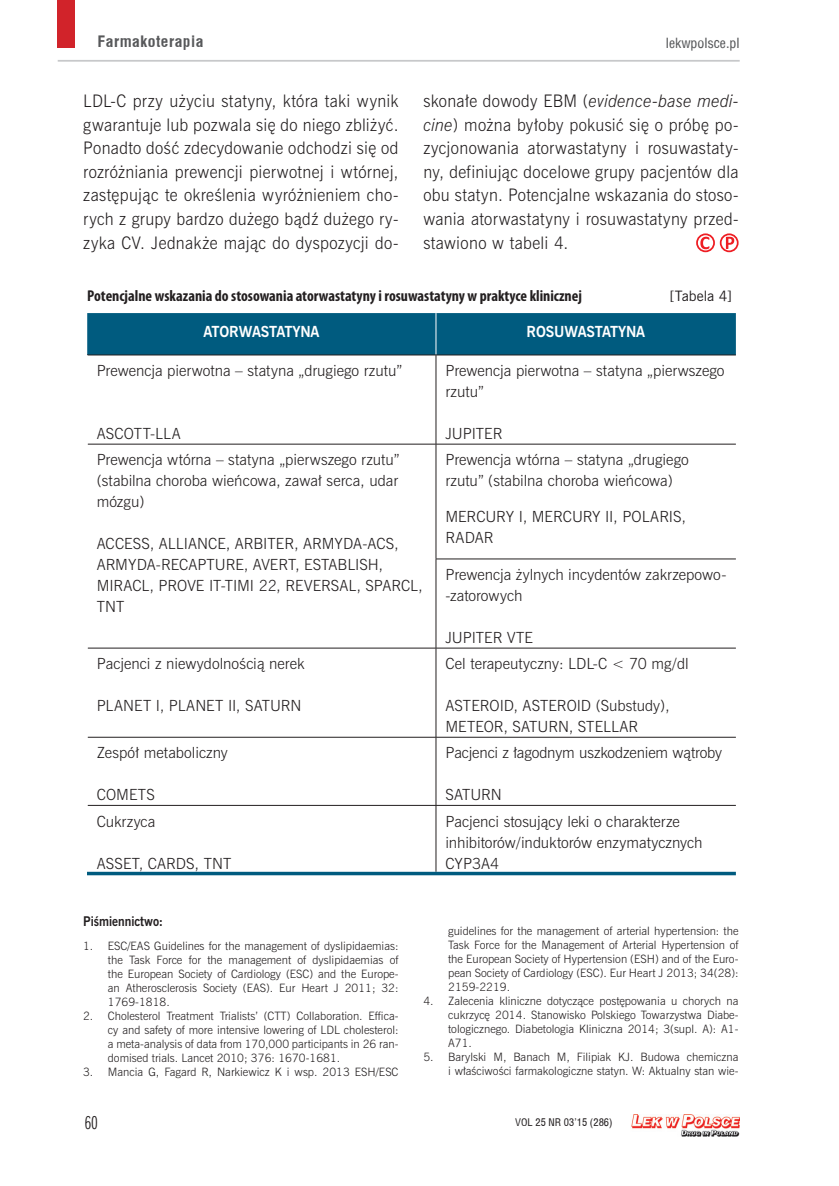
<style>
.page{position:relative;width:839px;height:1186px;background:#fff}
.page>*{position:absolute;margin:0;border:0;box-sizing:border-box;transform-origin:0 0}
.t1{font:15.75px/23.6px "News Goth Lt PL";letter-spacing:.025em;color:#231f20;text-align:justify;scale:.95 1}
.t2{font:700 condensed 15.75px "Myriad Pro";color:#231f20}
.t3{font:700 15.75px "Switzerland Condpl";letter-spacing:.025em;color:#57585a}
.t4{font:15.75px "News Goth X Cn PL";color:#231f20}
.t5{font:14px/21px "News Goth Lt PL";color:#231f20}
.t6{font:700 14px "News Goth PL";letter-spacing:-.01em;color:#fff;scale:.95 1}
.t7{font:14px "Switzerland Condpl";color:#57585a}
.t8{font:13.12px "News Goth PL";letter-spacing:-.01em;color:#231f20}
.t9{font:700 12.25px "News Goth PL";color:#231f20;scale:.9 1}
.t10{font:10.5px/14px "News Goth Lt PL";color:#231f20;text-align:justify}
.t11{font:10.5px "Switzerland Condpl";color:#231f20}
.s1{font-style:italic}
</style>
<div class="page">
<img style="left:631px;top:1114px;width:108px;height:22px">
<div style="left:58px;top:0;width:17px;height:48px;background:#d1232a"></div>
<hr style="left:58px;top:60px;width:681px;height:2px;background:#c7c8ca">
<div style="left:87px;top:313px;width:648px;height:42px;background:#005b7f"></div>
<hr style="left:87px;top:444px;width:648px;height:1px;background:#231f20">
<hr style="left:87px;top:648px;width:349px;height:1px;background:#231f20">
<hr style="left:435px;top:558px;width:300px;height:1px;background:#231f20">
<hr style="left:436px;top:648px;width:299px;height:1px;background:#231f20">
<hr style="left:87px;top:737px;width:648px;height:1px;background:#231f20">
<hr style="left:87px;top:805px;width:648px;height:1px;background:#231f20">
<hr style="left:435px;top:313px;width:1px;height:42px;background:#fff">
<hr style="left:87px;top:355px;width:648px;height:1px;background:#231f20">
<hr style="left:435px;top:355px;width:1px;height:89px;background:#231f20">
<hr style="left:87px;top:355px;width:1px;height:89px;background:#fff">
<hr style="left:87px;top:444px;width:1px;height:115px;background:#fff">
<hr style="left:435px;top:444px;width:1px;height:115px;background:#231f20">
<hr style="left:435px;top:559px;width:1px;height:89px;background:#231f20">
<hr style="left:87px;top:648px;width:1px;height:89px;background:#fff">
<hr style="left:87px;top:737px;width:1px;height:68px;background:#fff">
<hr style="left:87px;top:805px;width:1px;height:66px;background:#fff">
<hr style="left:435px;top:648px;width:1px;height:89px;background:#231f20">
<hr style="left:435px;top:737px;width:1px;height:68px;background:#231f20">
<hr style="left:435px;top:805px;width:1px;height:66px;background:#231f20">
<svg style="left:87px;top:871px;width:648px;height:4px;background:#327b98"></svg>
<svg style="left:700px;top:237px;width:9px;height:12px"></svg>
<div style="left:696px;top:233px;width:18px;height:19px;border:2px solid #ee1d23;border-radius:50%"></div>
<svg style="left:725px;top:237px;width:9px;height:12px"></svg>
<div style="left:719px;top:233px;width:19px;height:19px;border:2px solid #ee1d23;border-radius:50%"></div>
<h1 class="t3" style="left:98px;top:35px;width:108px">Farmakoterapia</h1>
<h2 class="t7" style="left:665px;top:37px;width:75px">lekwpolsce.pl</h2>
<p class="t1" style="left:83px;top:90px;width:333px">LDL-C przy użyciu statyny, która taki wynik gwarantuje lub pozwala się do niego zbliżyć.<br>Ponadto dość zdecydowanie odchodzi się od rozróżniania prewencji pierwotnej i wtórnej, zastępując te określenia wyróżnieniem cho&shy;rych z grupy bardzo dużego bądź dużego ry&shy;zyka CV. Jednakże mając do dyspozycji do-</p>
<p class="t1" style="left:423px;top:90px;width:333px">skonałe dowody EBM (<span class="s1">evidence-base medi&shy;cine</span>) można byłoby pokusić się o próbę po&shy;zycjonowania atorwastatyny i rosuwastaty&shy;ny, definiując docelowe grupy pacjentów dla obu statyn. Potencjalne wskazania do stoso&shy;wania atorwastatyny i rosuwastatyny przed&shy;stawiono w tabeli 4.</p>
<h1 class="t2" style="left:87px;top:290px;width:496px">Potencjalne wskazania do stosowania atorwastatyny i rosuwastatyny w praktyce klinicznej</h1>
<p class="t8" style="left:669px;top:290px;width:64px">[Tabela 4]</p>
<h2 class="t6" style="left:203px;top:326px;width:123px">ATORWASTATYNA</h2>
<h2 class="t6" style="left:526px;top:326px;width:126px">ROSUWASTATYNA</h2>
<h2 class="t5" style="left:97px;top:361px;width:307px">Prewencja pierwotna – statyna „drugiego rzutu”</h2>
<h2 class="t5" style="left:445px;top:361px;width:280px">Prewencja pierwotna – statyna „pierwszego rzutu”</h2>
<h2 class="t5" style="left:445px;top:424px;width:59px">JUPITER</h2>
<h2 class="t5" style="left:97px;top:424px;width:85px">ASCOTT-LLA</h2>
<h2 class="t5" style="left:97px;top:450px;width:304px;text-align:justify">Prewencja wtórna – statyna „pierwszego rzutu” (stabilna choroba wieńcowa, zawał serca, udar mózgu)</h2>
<h2 class="t5" style="left:97px;top:534px;width:327px">ACCESS, ALLIANCE, ARBITER, ARMYDA-ACS,<br>ARMYDA-RECAPTURE, AVERT, ESTABLISH,<br>MIRACL, PROVE IT-TIMI 22, REVERSAL, SPARCL,<br>TNT</h2>
<h2 class="t5" style="left:97px;top:654px;width:209px">Pacjenci z niewydolnością nerek</h2>
<h2 class="t5" style="left:97px;top:696px;width:206px">PLANET I, PLANET II, SATURN</h2>
<h2 class="t5" style="left:97px;top:743px;width:133px">Zespół metaboliczny</h2>
<h2 class="t5" style="left:97px;top:785px;width:60px">COMETS</h2>
<h2 class="t5" style="left:97px;top:812px;width:60px">Cukrzyca</h2>
<h2 class="t5" style="left:97px;top:854px;width:136px">ASSET, CARDS, TNT</h2>
<h2 class="t5" style="left:445px;top:450px;width:245px">Prewencja wtórna – statyna „drugiego rzutu” (stabilna choroba wieńcowa)</h2>
<h2 class="t5" style="left:445px;top:507px;width:242px">MERCURY I, MERCURY II, POLARIS,<br>RADAR</h2>
<h2 class="t5" style="left:445px;top:565px;width:282px">Prewencja żylnych incydentów zakrzepowo--zatorowych</h2>
<h2 class="t5" style="left:445px;top:628px;width:89px">JUPITER VTE</h2>
<h2 class="t5" style="left:445px;top:654px;width:245px">Cel terapeutyczny: LDL-C &lt; 70 mg/dl</h2>
<h2 class="t5" style="left:445px;top:696px;width:225px">ASTEROID, ASTEROID (Substudy),<br>METEOR, SATURN, STELLAR</h2>
<h2 class="t5" style="left:445px;top:743px;width:278px">Pacjenci z łagodnym uszkodzeniem wątroby</h2>
<h2 class="t5" style="left:445px;top:785px;width:58px">SATURN</h2>
<h2 class="t5" style="left:445px;top:812px;width:259px">Pacjenci stosujący leki o charakterze inhibitorów/induktorów enzymatycznych<br>CYP3A4</h2>
<p class="t9" style="left:83px;top:915px;width:90px">Piśmiennictwo:</p>
<p class="t10" style="left:108px;top:940px;width:292px;text-indent:-25px">1. ESC/EAS Guidelines for the management of dyslipidaemias: the Task Force for the management of dyslipidaemias of the European Society of Cardiology (ESC) and the Europe&shy;an Atherosclerosis Society (EAS). Eur Heart J 2011; 32:<br>1769-1818.</p>
<p class="t10" style="left:108px;top:1010px;width:292px;text-indent:-25px">2. Cholesterol Treatment Trialists’ (CTT) Collaboration. Effica&shy;cy and safety of more intensive lowering of LDL cholesterol: a meta-analysis of data from 170,000 participants in 26 ran&shy;domised trials. Lancet 2010; 376: 1670-1681.</p>
<p class="t10" style="left:83px;top:1066px;width:317px">3. Mancia G, Fagard R, Narkiewicz K i wsp. 2013 ESH/ESC</p>
<p class="t10" style="left:448px;top:925px;width:292px">guidelines for the management of arterial hypertension: the Task Force for the Management of Arterial Hypertension of the European Society of Hypertension (ESH) and of the Euro&shy;pean Society of Cardiology (ESC). Eur Heart J 2013; 34(28):<br>2159-2219.</p>
<p class="t10" style="left:448px;top:995px;width:292px;text-indent:-25px">4. Zalecenia kliniczne dotyczące postępowania u chorych na cukrzycę 2014. Stanowisko Polskiego Towarzystwa Diabe&shy;tologicznego. Diabetologia Kliniczna 2014; 3(supl. A): A1- A71.</p>
<p class="t10" style="left:423px;top:1051px;width:317px;text-align:right">5. Barylski M, Banach M, Filipiak KJ. Budowa chemiczna i właściwości farmakologiczne statyn. W: Aktualny stan wie-</p>
<h1 class="t4" style="left:84px;top:1116px;width:15px">60</h1>
<p class="t11" style="left:515px;top:1118px;width:99px">VOL 25 NR 03’15 (286)</p>
</div>
